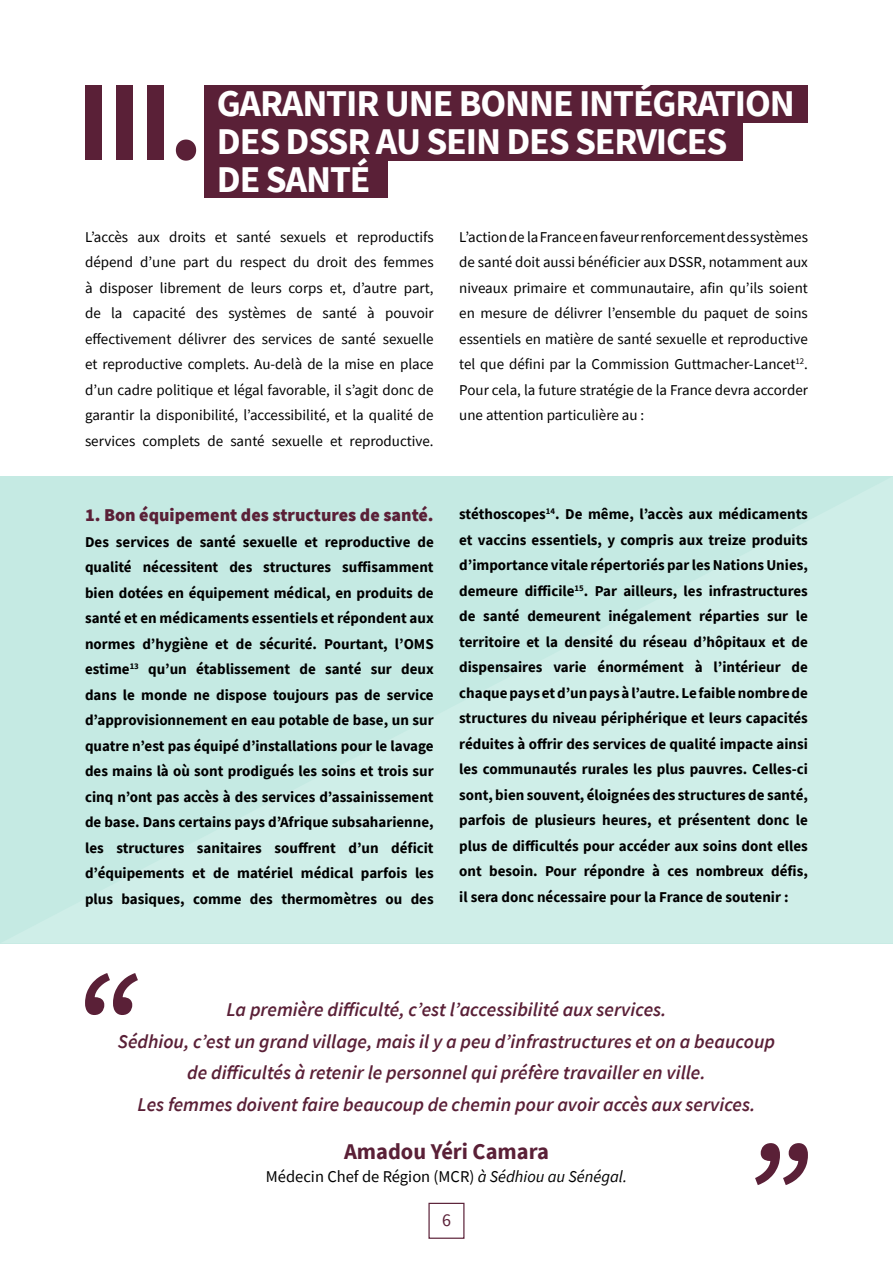
<style>
.page{position:relative;width:893px;height:1263px;background:#fff}
.page>*{position:absolute;margin:0;border:0;box-sizing:border-box;transform-origin:0 0}
.t1{font:700 114px "Source Sans Pro";color:#5a2037}
.t2{font:700 37.8px/37.8px "Source Sans Pro";letter-spacing:-.03em;color:#fff}
.t3{font:700 22.5px "Source Sans Pro";color:#5a2037}
.t4{font:italic 600 19.5px/31.5px "Source Sans Pro";color:#5a2037;text-align:center}
.t5{font:900 18px "Source Sans Pro";color:#5a2037}
.t6{font:18px "Source Sans Pro";color:#5a2037}
.t7{font:16.5px "Source Sans Pro";color:#000}
.t8{font:700 15px/25.5px "Source Sans Pro";color:#000;text-align:justify}
.t9{font:15px/25.5px "Source Sans Pro";color:#000;text-align:justify}
.s1{font-style:italic}
</style>
<div class="page">
<div style="left:0;top:476px;width:893px;height:467px;background:#c7ebe4"></div>
<div style="left:204px;top:160px;width:184px;height:38px;background:#5a2037"></div>
<div style="left:204px;top:123px;width:539px;height:37px;background:#5a2037"></div>
<div style="left:204px;top:85px;width:604px;height:38px;background:#5a2037"></div>
<div style="left:428px;top:1203px;width:36px;height:36px;border:1px solid #5a2037"></div>
<svg style="left:755px;top:1143px;width:53px;height:42px"></svg>
<svg style="left:85px;top:973px;width:53px;height:42px"></svg>
<p class="t1" style="left:76px;top:44px;width:128px">III.</p>
<p class="t2" style="left:217px;top:84px;width:579px">GARANTIR UNE BONNE INTÉGRATION<br>DES DSSR AU SEIN DES SERVICES<br>DE SANTÉ</p>
<p class="t9" style="left:85px;top:224px;width:350px">L’accès aux droits et santé sexuels et reproductifs dépend d’une part du respect du droit des femmes à disposer librement de leurs corps et, d’autre part, de la capacité des systèmes de santé à pouvoir effectivement délivrer des services de santé sexuelle et reproductive complets. Au-delà de la mise en place d’un cadre politique et légal favorable, il s’agit donc de garantir la disponibilité, l’accessibilité, et la qualité de services complets de santé sexuelle et reproductive.</p>
<p class="t9" style="left:459px;top:224px;width:350px">L’action de la France en faveur renforcement des systèmes de santé doit aussi bénéficier aux DSSR, notamment aux niveaux primaire et communautaire, afin qu’ils soient en mesure de délivrer l’ensemble du paquet de soins essentiels en matière de santé sexuelle et reproductive tel que défini par la Commission Guttmacher-Lancet<sup>12</sup>.<br>Pour cela, la future stratégie de la France devra accorder une attention particulière au :</p>
<p class="t5" style="left:85px;top:503px;width:350px">1. Bon équipement des structures de santé.</p>
<p class="t8" style="left:85px;top:529px;width:350px">Des services de santé sexuelle et reproductive de qualité nécessitent des structures suffisamment bien dotées en équipement médical, en produits de santé et en médicaments essentiels et répondent aux normes d’hygiène et de sécurité. Pourtant, l’OMS estime<sup>13</sup> qu’un établissement de santé sur deux dans le monde ne dispose toujours pas de service d’approvisionnement en eau potable de base, un sur quatre n’est pas équipé d’installations pour le lavage des mains là où sont prodigués les soins et trois sur cinq n’ont pas accès à des services d’assainissement de base. Dans certains pays d’Afrique subsaharienne, les structures sanitaires souffrent d’un déficit d’équipements et de matériel médical parfois les plus basiques, comme des thermomètres ou des</p>
<p class="t8" style="left:459px;top:501px;width:350px">stéthoscopes<sup>14</sup>. De même, l’accès aux médicaments et vaccins essentiels, y compris aux treize produits d’importance vitale répertoriés par les Nations Unies, demeure difficile<sup>15</sup>. Par ailleurs, les infrastructures de santé demeurent inégalement réparties sur le territoire et la densité du réseau d’hôpitaux et de dispensaires varie énormément à l’intérieur de chaque pays et d’un pays à l’autre. Le faible nombre de structures du niveau périphérique et leurs capacités réduites à offrir des services de qualité impacte ainsi les communautés rurales les plus pauvres. Celles-ci sont, bien souvent, éloignées des structures de santé, parfois de plusieurs heures, et présentent donc le plus de difficultés pour accéder aux soins dont elles ont besoin. Pour répondre à ces nombreux défis, il sera donc nécessaire pour la France de soutenir :</p>
<p class="t4" style="left:118px;top:993px;width:659px">La première difficulté, c’est l’accessibilité aux services.<br>Sédhiou, c’est un grand village, mais il y a peu d’infrastructures et on a beaucoup de difficultés à retenir le personnel qui préfère travailler en ville.<br>Les femmes doivent faire beaucoup de chemin pour avoir accès aux services.</p>
<p class="t3" style="left:344px;top:1136px;width:206px">Amadou Yéri Camara</p>
<p class="t7" style="left:266px;top:1165px;width:363px">Médecin Chef de Région (MCR) <span class="s1">à Sédhiou au Sénégal.</span></p>
<p class="t6" style="left:442px;top:1209px;width:10px">6</p>
</div>
